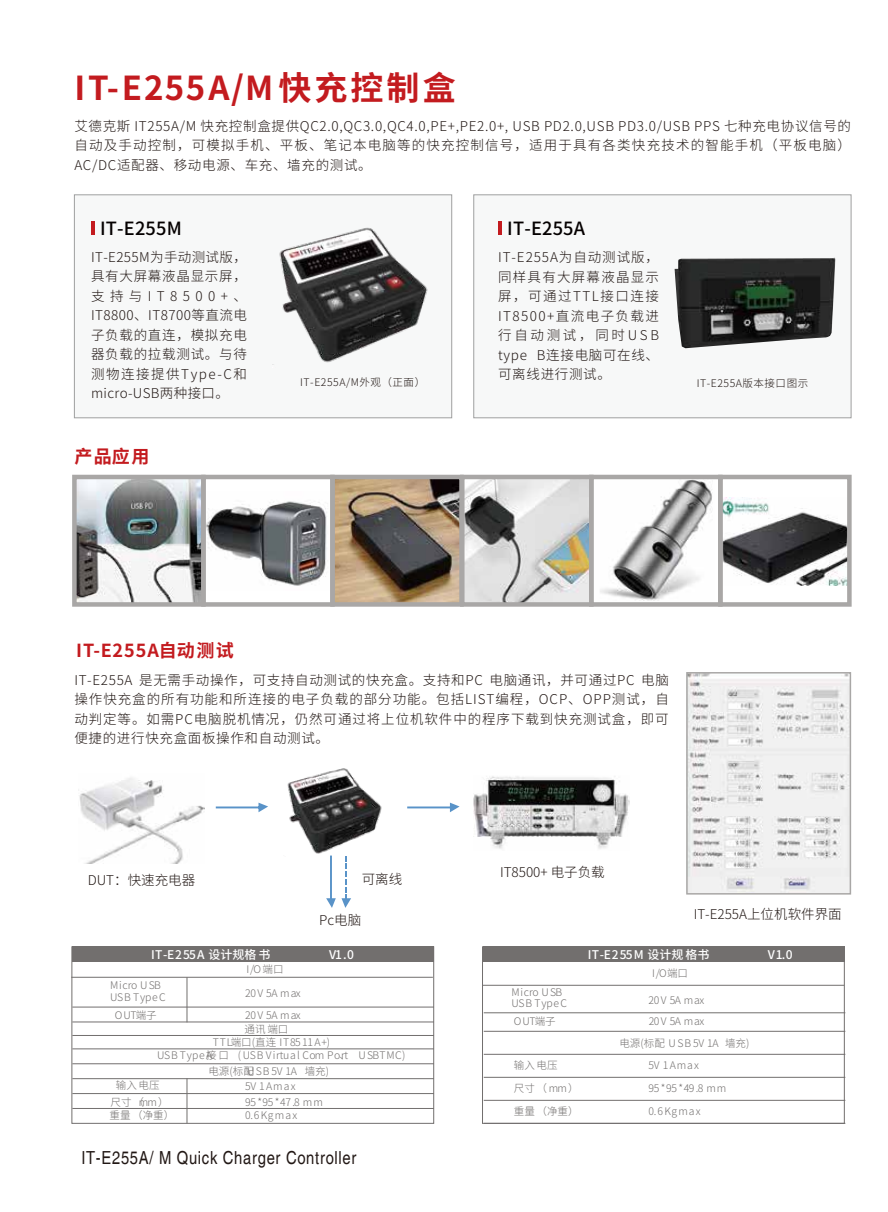
<style>
.page{position:relative;width:888px;height:1212px;background:#fff}
.page>*{position:absolute;margin:0;border:0;box-sizing:border-box;transform-origin:0 0}
.t1{font:700 33px "Source Han Sans CN";letter-spacing:.09em;color:#c31b1f}
.t2{font:500 18.15px "Source Han Sans CN";letter-spacing:.01em;color:#040000}
.t3{font:condensed 18px "Helvetica";letter-spacing:.04em;color:#221815}
.t4{font:700 18px "Source Han Sans CN";letter-spacing:.055em;color:#c31b1f}
.t5{font:300 13.5px/19.5px "Source Han Sans CN";letter-spacing:.055em;color:#221815;text-align:justify}
.t6{font:300 13.5px "Source Han Sans CN";color:#221815}
.t7{font:500 12px "Source Han Sans CN";letter-spacing:.025em;color:#fff}
.t8{font:300 10.5px/16.8px "Source Han Sans CN";letter-spacing:.025em;color:#726f6e;text-align:center}
.t9{font:300 10.5px/11.9px "Source Han Sans CN";letter-spacing:.06em;color:#726f6e}
.t10{font:300 10.5px/22px "Source Han Sans CN";color:#726f6e}
.t11{font:300 10.5px "Source Han Sans CN";letter-spacing:.055em;color:#726f6e}
.t12{font:300 10.5px "Source Han Sans CN";letter-spacing:.05em;color:#221815}
</style>
<div class="page">
<div style="left:483px;top:946px;width:361px;height:16px;background:#726f6e"></div>
<hr style="left:482px;top:985px;width:361px;height:1px;background:#726f6e">
<hr style="left:483px;top:1012px;width:362px;height:1px;background:#726f6e">
<hr style="left:483px;top:1031px;width:362px;height:1px;background:#726f6e">
<hr style="left:483px;top:1054px;width:362px;height:1px;background:#726f6e">
<hr style="left:483px;top:1077px;width:362px;height:1px;background:#726f6e">
<hr style="left:483px;top:1100px;width:362px;height:1px;background:#726f6e">
<hr style="left:483px;top:1123px;width:362px;height:1px;background:#726f6e">
<div style="left:72px;top:946px;width:361px;height:16px;background:#726f6e"></div>
<img style="left:78px;top:481px;width:122px;height:120px">
<img style="left:207px;top:501px;width:120px;height:85px">
<img style="left:336px;top:481px;width:121px;height:120px">
<div style="left:72px;top:475px;width:134px;height:132px;border:5px solid #a9a7a6"></div>
<div style="left:201px;top:475px;width:133px;height:132px;border:5px solid #a9a7a6"></div>
<div style="left:330px;top:475px;width:133px;height:132px;border:5px solid #a9a7a6"></div>
<svg style="left:466px;top:488px;width:121px;height:113px;fill:#e1e1e1"></svg>
<img style="left:467px;top:481px;width:120px;height:82px">
<img style="left:600px;top:481px;width:112px;height:120px">
<img style="left:723px;top:498px;width:122px;height:87px">
<div style="left:717px;top:475px;width:134px;height:132px;border:5px solid #a9a7a6"></div>
<div style="left:589px;top:475px;width:133px;height:132px;border:5px solid #a9a7a6"></div>
<div style="left:460px;top:475px;width:133px;height:132px;border:5px solid #a9a7a6"></div>
<svg style="left:326px;top:857px;width:25px;height:51px"></svg>
<img style="left:689px;top:675px;width:158px;height:216px">
<div style="left:686px;top:672px;width:164px;height:222px;border:2px solid #a9a7a6"></div>
<img style="left:287px;top:768px;width:95px;height:89px">
<div style="left:74px;top:194px;width:378px;height:224px;background:#f7f8f8;border:1px solid #9fa0a0"></div>
<div style="left:473px;top:194px;width:378px;height:224px;background:#f7f8f8;border:1px solid #9fa0a0"></div>
<img style="left:273px;top:227px;width:155px;height:138px">
<img style="left:674px;top:258px;width:161px;height:90px">
<hr style="left:91px;top:221px;width:3px;height:14px;background:#c31b1f">
<hr style="left:498px;top:221px;width:3px;height:14px;background:#c31b1f">
<img style="left:78px;top:778px;width:126px;height:86px">
<img style="left:473px;top:776px;width:156px;height:73px">
<svg style="left:216px;top:803px;width:52px;height:9px"></svg>
<svg style="left:407px;top:803px;width:52px;height:9px"></svg>
<hr style="left:71px;top:977px;width:361px;height:1px;background:#726f6e">
<hr style="left:72px;top:1007px;width:362px;height:1px;background:#726f6e">
<hr style="left:72px;top:1022px;width:362px;height:1px;background:#726f6e">
<hr style="left:72px;top:1035px;width:362px;height:1px;background:#726f6e">
<hr style="left:72px;top:1048px;width:362px;height:1px;background:#726f6e">
<hr style="left:72px;top:1063px;width:362px;height:1px;background:#726f6e">
<hr style="left:72px;top:1078px;width:362px;height:1px;background:#726f6e">
<hr style="left:72px;top:1093px;width:362px;height:1px;background:#726f6e">
<hr style="left:72px;top:1108px;width:362px;height:1px;background:#726f6e">
<div style="left:72px;top:946px;width:362px;height:177px;border:1px solid #726f6e"></div>
<div style="left:482px;top:946px;width:362px;height:177px;border:1px solid #726f6e"></div>
<hr style="left:187px;top:977px;width:1px;height:45px;background:#726f6e">
<hr style="left:187px;top:1078px;width:1px;height:45px;background:#726f6e">
<h1 class="t1" style="left:74px;top:69px;width:382px">IT-E255A/M快充控制盒</h1>
<p class="t5" style="left:74px;top:116px;width:778px">艾德克斯 IT255A/M 快充控制盒提供QC2.0,QC3.0,QC4.0,PE+,PE2.0+, USB PD2.0,USB PD3.0/USB PPS 七种充电协议信号的自动及手动控制，可模拟手机、平板、笔记本电脑等的快充控制信号，适用于具有各类快充技术的智能手机（平板电脑）AC/DC适配器、移动电源、车充、墙充的测试。</p>
<h2 class="t2" style="left:100px;top:218px;width:83px">IT-E255M</h2>
<h2 class="t2" style="left:507px;top:218px;width:79px">IT-E255A</h2>
<p class="t5" style="left:91px;top:247px;width:157px">IT-E255M为手动测试版，具有大屏幕液晶显示屏，支持与IT8500+、IT8800、IT8700等直流电子负载的直连，模拟充电器负载的拉载测试。与待测物连接提供Type-C和micro-USB两种接口。</p>
<h3 class="t4" style="left:74px;top:447px;width:77px">产品应用</h3>
<p class="t5" style="left:498px;top:248px;width:162px">IT-E255A为自动测试版，同样具有大屏幕液晶显示屏，可通过TTL接口连接IT8500+直流电子负载进行自动测试，同时USB type B连接电脑可在线、可离线进行测试。</p>
<p class="t12" style="left:300px;top:376px;width:126px">IT-E255A/M外观（正面）</p>
<p class="t12" style="left:696px;top:378px;width:113px">IT-E255A版本接口图示</p>
<h3 class="t4" style="left:76px;top:640px;width:159px">IT-E255A自动测试</h3>
<p class="t5" style="left:74px;top:670px;width:595px">IT-E255A 是无需手动操作，可支持自动测试的快充盒。支持和PC 电脑通讯，并可通过PC 电脑操作快充盒的所有功能和所连接的电子负载的部分功能。包括LIST编程，OCP、OPP测试，自动判定等。如需PC电脑脱机情况，仍然可通过将上位机软件中的程序下载到快充测试盒，即可便捷的进行快充盒面板操作和自动测试。</p>
<p class="t6" style="left:88px;top:872px;width:109px">DUT：快速充电器</p>
<p class="t5" style="left:361px;top:869px;width:42px">可离线</p>
<p class="t5" style="left:319px;top:910px;width:43px">Pc电脑</p>
<p class="t7" style="left:151px;top:948px;width:121px">IT-E255A 设计规格书</p>
<p class="t7" style="left:329px;top:948px;width:26px">V1.0</p>
<p class="t8" style="left:246px;top:960px;width:38px">I/O端口</p>
<p class="t9" style="left:110px;top:979px;width:57px">Micro USB<br>USBTypeC</p>
<p class="t8" style="left:245px;top:984px;width:57px">20V 5A max</p>
<p class="t8" style="left:115px;top:1007px;width:43px">OUT端子</p>
<p class="t8" style="left:245px;top:1007px;width:57px">20V 5A max</p>
<p class="t8" style="left:244px;top:1020px;width:45px">通讯端口</p>
<p class="t9" style="left:213px;top:1036px;width:119px">TTL端口(直连 IT8511A+)</p>
<p class="t11" style="left:157px;top:1049px;width:250px">USB TypeA接口 (USB Virtual Com Po、rt USBTMC)</p>
<p class="t10" style="left:208px;top:1060px;width:122px">电源(标配USB 5V 1A 墙充)</p>
<p class="t8" style="left:111px;top:1077px;width:59px">输入电压<br>尺寸（mm）</p>
<p class="t8" style="left:109px;top:1107px;width:66px">重量（净重）</p>
<p class="t8" style="left:245px;top:1078px;width:52px">5V 1Amax</p>
<p class="t8" style="left:245px;top:1107px;width:54px">0.6Kgmax</p>
<p class="t8" style="left:245px;top:1094px;width:79px">95*95*47.8 mm</p>
<h3 class="t3" style="left:81px;top:1147px;width:276px">IT-E255A/ M Quick Charger Controller</h3>
<p class="t6" style="left:500px;top:864px;width:106px">IT8500+ 电子负载</p>
<p class="t6" style="left:693px;top:906px;width:149px">IT-E255A上位机软件界面</p>
<p class="t7" style="left:587px;top:948px;width:123px">IT-E255M 设计规格书</p>
<p class="t7" style="left:767px;top:948px;width:26px">V1.0</p>
<p class="t8" style="left:652px;top:965px;width:37px">I/O端口</p>
<p class="t9" style="left:511px;top:986px;width:57px">Micro USB<br>USBTypeC</p>
<p class="t8" style="left:648px;top:992px;width:57px">20V 5A max</p>
<p class="t8" style="left:513px;top:1013px;width:43px">OUT端子</p>
<p class="t10" style="left:619px;top:1010px;width:131px;text-indent:29px">20V 5A max<br>电源(标配 USB 5V 1A 墙充)</p>
<p class="t8" style="left:513px;top:1054px;width:66px;line-height:22.8px;text-align:left">输入电压<br>尺寸（mm）</p>
<p class="t8" style="left:648px;top:1057px;width:52px">5V 1Amax</p>
<p class="t8" style="left:648px;top:1080px;width:79px">95*95*49.8 mm</p>
<p class="t8" style="left:513px;top:1103px;width:66px">重量（净重）</p>
<p class="t8" style="left:648px;top:1103px;width:54px">0.6Kgmax</p>
</div>
